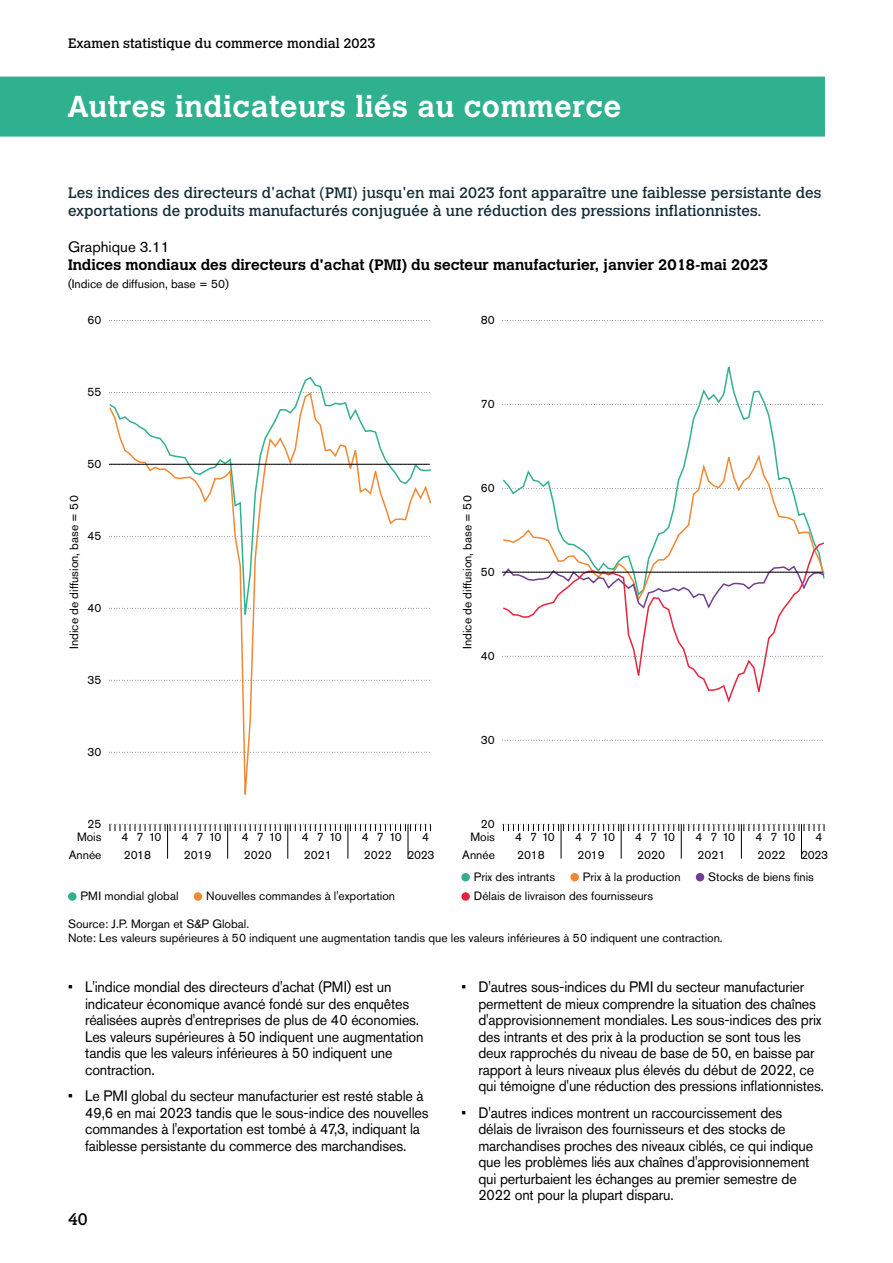
<style>
.page{position:relative;width:893px;height:1263px;background:#fff}
.page>*{position:absolute;margin:0;border:0;box-sizing:border-box;transform-origin:0 0}
.t1{font:700 30px "Calvert MT Pro";letter-spacing:.02em;color:#fff}
.t2{font:16.5px "Calvert MT Std";color:#000}
.t3{font:15px/16.5px "Akzidenz Grotesk Std";letter-spacing:-.01em;color:#000;scale:.95 1}
.t4{font:15px/18px "Calvert MT Std";color:#132c35}
.t5{font:700 15px "Calvert MT Pro";color:#000}
.t6{font:15px "Akzidenz Grotesk Std";letter-spacing:-.01em;color:#000}
.t7{font:13.5px "Calvert MT Std";color:#000}
.t8{font:12px/22.6px "Akzidenz Grotesk Std";color:#000}
</style>
<div class="page">
<svg style="left:109px;top:320px;width:321px;height:1px"></svg>
<svg style="left:108px;top:391px;width:324px;height:434px"></svg>
<hr style="left:167px;top:824px;width:1px;height:35px;background:#000">
<hr style="left:408px;top:824px;width:1px;height:35px;background:#000">
<hr style="left:348px;top:824px;width:1px;height:35px;background:#000">
<hr style="left:227px;top:824px;width:1px;height:35px;background:#000">
<hr style="left:288px;top:824px;width:1px;height:35px;background:#000">
<svg style="left:109px;top:824px;width:323px;height:7px"></svg>
<hr style="left:109px;top:464px;width:321px;height:1px;background:#000">
<div style="left:68px;top:892px;width:9px;height:9px;background:#31b18e;border-radius:50%"></div>
<div style="left:194px;top:892px;width:8px;height:9px;background:#f18834;border-radius:50%"></div>
<svg style="left:502px;top:740px;width:321px;height:1px"></svg>
<svg style="left:502px;top:320px;width:321px;height:1px"></svg>
<svg style="left:502px;top:366px;width:321px;height:85px"></svg>
<svg style="left:502px;top:451px;width:321px;height:90px"></svg>
<svg style="left:502px;top:541px;width:323px;height:162px"></svg>
<hr style="left:561px;top:824px;width:1px;height:35px;background:#000">
<hr style="left:801px;top:824px;width:1px;height:35px;background:#000">
<hr style="left:741px;top:824px;width:1px;height:35px;background:#000">
<hr style="left:621px;top:824px;width:1px;height:35px;background:#000">
<hr style="left:681px;top:824px;width:1px;height:35px;background:#000">
<svg style="left:502px;top:824px;width:323px;height:7px"></svg>
<hr style="left:502px;top:572px;width:321px;height:1px;background:#000">
<div style="left:461px;top:873px;width:9px;height:8px;background:#31b18e;border-radius:50%"></div>
<div style="left:570px;top:873px;width:9px;height:8px;background:#f18834;border-radius:50%"></div>
<div style="left:696px;top:873px;width:8px;height:8px;background:#713f91;border-radius:50%"></div>
<div style="left:461px;top:892px;width:9px;height:9px;background:#e6243e;border-radius:50%"></div>
<div style="left:0;top:77px;width:825px;height:60px;background:#2fb08e"></div>
<p class="t7" style="left:68px;top:36px;width:309px">Examen statistique du commerce mondial 2023</p>
<h1 class="t1" style="left:67px;top:87px;width:555px">Autres indicateurs liés au commerce</h1>
<p class="t4" style="left:68px;top:184px;width:755px">Les indices des directeurs d'achat (PMI) jusqu'en mai 2023 font apparaître une faiblesse persistante des exportations de produits manufacturés conjuguée à une réduction des pressions inflationnistes.</p>
<p class="t6" style="left:68px;top:238px;width:103px">Graphique 3.11</p>
<p class="t5" style="left:68px;top:255px;width:701px">Indices mondiaux des directeurs d'achat (PMI) du secteur manufacturier, janvier 2018-mai 2023</p>
<p class="t8" style="left:68px;top:272px;width:163px">(Indice de diffusion, base = 50)</p>
<p class="t8" style="left:87px;top:309px;width:15px">60</p>
<p class="t8" style="left:87px;top:381px;width:15px">55</p>
<p class="t8" style="left:87px;top:453px;width:15px">50</p>
<p class="t8" style="left:63px;top:649px;width:155px;rotate:-90deg">Indice de diffusion, base = 50</p>
<p class="t8" style="left:87px;top:524px;width:15px">45</p>
<p class="t8" style="left:87px;top:596px;width:15px">40</p>
<p class="t8" style="left:87px;top:668px;width:15px">35</p>
<p class="t8" style="left:87px;top:740px;width:15px">30</p>
<p class="t8" style="left:87px;top:812px;width:15px">25</p>
<p class="t8" style="left:77px;top:825px;width:26px">Mois</p>
<p class="t8" style="left:121px;top:825px;width:41px">4 710</p>
<p class="t8" style="left:182px;top:825px;width:41px">4 710</p>
<p class="t8" style="left:242px;top:825px;width:41px">4 710</p>
<p class="t8" style="left:302px;top:825px;width:41px">4 710</p>
<p class="t8" style="left:362px;top:825px;width:41px">4 710</p>
<p class="t8" style="left:422px;top:825px;width:8px">4</p>
<p class="t8" style="left:69px;top:843px;width:34px">Année</p>
<p class="t8" style="left:81px;top:885px;width:99px">PMI mondial global</p>
<p class="t8" style="left:206px;top:885px;width:190px">Nouvelles commandes à l'exportation</p>
<p class="t8" style="left:124px;top:843px;width:29px">2018</p>
<p class="t8" style="left:184px;top:843px;width:29px">2019</p>
<p class="t8" style="left:244px;top:843px;width:29px">2020</p>
<p class="t8" style="left:304px;top:843px;width:29px">2021</p>
<p class="t8" style="left:364px;top:843px;width:29px">2022</p>
<p class="t8" style="left:408px;top:843px;width:29px">2023</p>
<p class="t8" style="left:81px;top:885px;width:107px">Headline Global PMI</p>
<p class="t8" style="left:215px;top:885px;width:96px">New export orders</p>
<p class="t8" style="left:481px;top:309px;width:15px">80</p>
<p class="t8" style="left:481px;top:393px;width:15px">70</p>
<p class="t8" style="left:481px;top:477px;width:15px">60</p>
<p class="t8" style="left:456px;top:649px;width:155px;rotate:-90deg">Indice de diffusion, base = 50</p>
<p class="t8" style="left:481px;top:560px;width:15px">50</p>
<p class="t8" style="left:481px;top:644px;width:15px">40</p>
<p class="t8" style="left:481px;top:728px;width:15px">30</p>
<p class="t8" style="left:481px;top:812px;width:15px">20</p>
<p class="t8" style="left:471px;top:825px;width:26px">Mois</p>
<p class="t8" style="left:515px;top:825px;width:41px">4 710</p>
<p class="t8" style="left:575px;top:825px;width:41px">4 710</p>
<p class="t8" style="left:635px;top:825px;width:41px">4 710</p>
<p class="t8" style="left:695px;top:825px;width:41px">4 710</p>
<p class="t8" style="left:755px;top:825px;width:41px">4 710</p>
<p class="t8" style="left:815px;top:825px;width:8px">4</p>
<p class="t8" style="left:474px;top:843px;width:83px;text-indent:-12px">Année<br>Prix des intrants</p>
<p class="t8" style="left:517px;top:843px;width:29px">2018</p>
<p class="t8" style="left:577px;top:843px;width:29px">2019</p>
<p class="t8" style="left:637px;top:843px;width:29px">2020</p>
<p class="t8" style="left:697px;top:843px;width:29px">2021</p>
<p class="t8" style="left:757px;top:843px;width:29px">2022</p>
<p class="t8" style="left:801px;top:843px;width:29px">2023</p>
<p class="t8" style="left:583px;top:865px;width:99px">Prix à la production</p>
<p class="t8" style="left:708px;top:865px;width:107px">Stocks de biens finis</p>
<p class="t8" style="left:474px;top:885px;width:181px">Délais de livraison des fournisseurs</p>
<p class="t8" style="left:474px;top:866px;width:61px">Input prices</p>
<p class="t8" style="left:562px;top:866px;width:72px">Output prices</p>
<p class="t8" style="left:660px;top:866px;width:128px">Stocks of finished goods</p>
<p class="t8" style="left:474px;top:885px;width:104px">Supplier delivery tim</p>
<p class="t8" style="left:68px;top:917px;width:656px;line-height:14.4px">Source: J.P. Morgan et S&amp;P Global.<br>Note: Les valeurs supérieures à 50 indiquent une augmentation tandis que les valeurs inférieures à 50 indiquent une contraction.</p>
<p class="t3" style="left:85px;top:979px;width:358px;text-indent:-17px">• L'indice mondial des directeurs d'achat (PMI) est un indicateur économique avancé fondé sur des enquêtes réalisées auprès d'entreprises de plus de 40 économies.<br>Les valeurs supérieures à 50 indiquent une augmentation tandis que les valeurs inférieures à 50 indiquent une contraction.</p>
<p class="t3" style="left:85px;top:1088px;width:363px;text-indent:-17px">• Le PMI global du secteur manufacturier est resté stable à 49,6 en mai 2023 tandis que le sous-indice des nouvelles commandes à l'exportation est tombé à 47,3, indiquant la faiblesse persistante du commerce des marchandises.</p>
<p class="t3" style="left:478px;top:979px;width:365px;text-indent:-17px">• D'autres sous-indices du PMI du secteur manufacturier permettent de mieux comprendre la situation des chaînes d'approvisionnement mondiales. Les sous-indices des prix des intrants et des prix à la production se sont tous les deux rapprochés du niveau de base de 50, en baisse par rapport à leurs niveaux plus élevés du début de 2022, ce qui témoigne d'une réduction des pressions inflationnistes.</p>
<p class="t3" style="left:478px;top:1104px;width:354px;text-indent:-17px">• D'autres indices montrent un raccourcissement des délais de livraison des fournisseurs et des stocks de marchandises proches des niveaux ciblés, ce qui indique que les problèmes liés aux chaînes d'approvisionnement qui perturbaient les échanges au premier semestre de 2022 ont pour la plupart disparu.</p>
<p class="t2" style="left:68px;top:1209px;width:21px">40</p>
</div>
